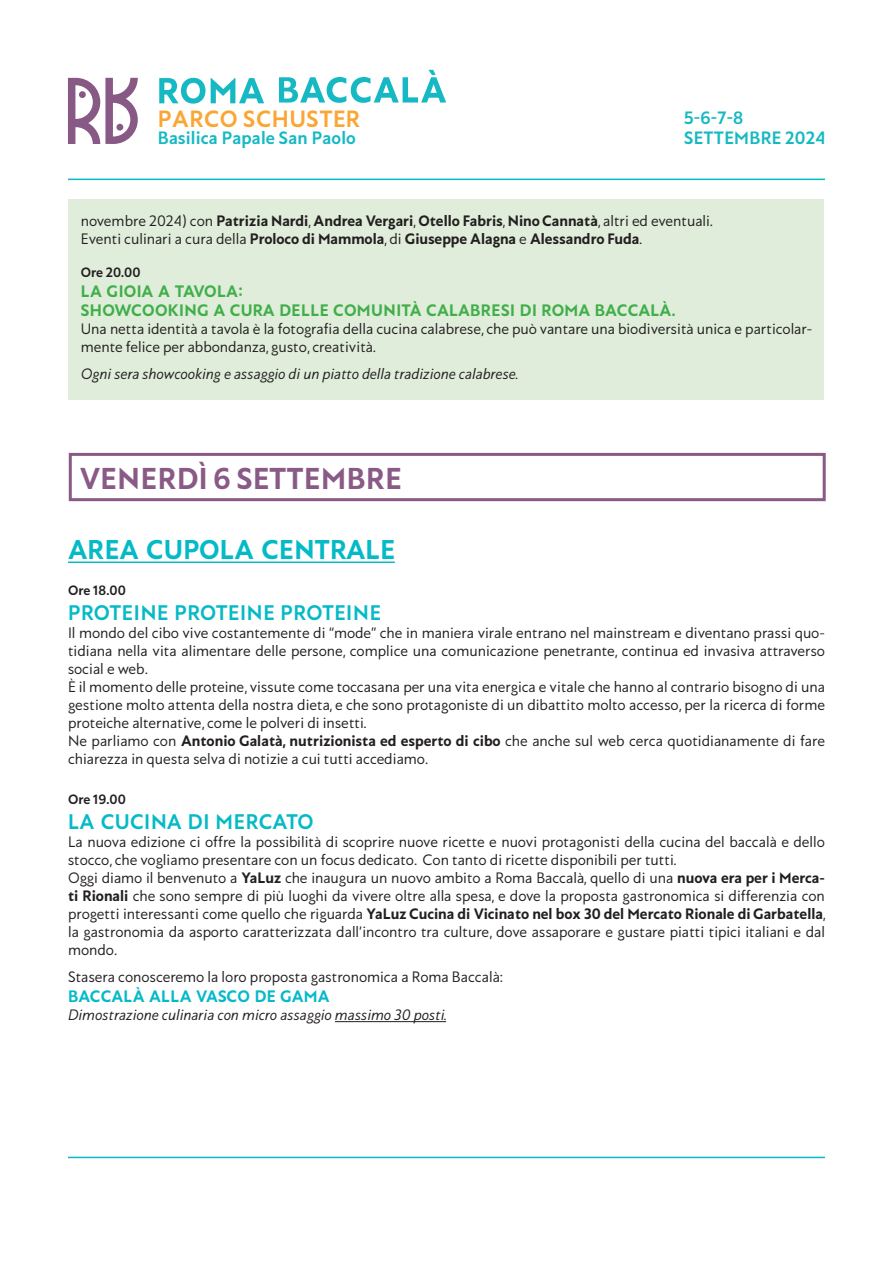
<style>
.page{position:relative;width:893px;height:1263px;background:#fff}
.page>*{position:absolute;margin:0;border:0;box-sizing:border-box;transform-origin:0 0}
.t1{font:30px "Astro 70";letter-spacing:.015em;color:#895a86}
.t2{font:27px "Astro 70";letter-spacing:.01em;color:#05bac7}
.t3{font:23.4px "Astro 65";letter-spacing:.02em;color:#faa634}
.t4{font:21px "Astro 65";letter-spacing:.02em;color:#05bac7}
.t5{font:17.7px/19.8px "Astro 65";letter-spacing:.01em;color:#16b9c3}
.t6{font:16.5px/19.8px "Astro 70";letter-spacing:.015em;color:#40ae49}
.t7{font:16.5px "Astro 70";letter-spacing:.005em;color:#05bac7}
.t8{font:15px/18px "Astro 40";color:#231f20}
.t9{font:15px/18px "Astro 70";color:#231f20}
.t10{font:15px "Astro 40 s";letter-spacing:-.005em;color:#231f20}
.t11{font:13.5px "Astro 65";color:#231f20}
.s1{font-family:"Astro 40"}
.s2{font-family:"Astro 70"}
</style>
<div class="page">
<hr style="left:68px;top:1157px;width:757px;height:1px;background:#03bac6">
<hr style="left:68px;top:179px;width:757px;height:1px;background:#03bac6">
<svg style="left:68px;top:78px;width:70px;height:66px"></svg>
<svg style="left:211px;top:78px;width:53px;height:25px"></svg>
<svg style="left:159px;top:78px;width:46px;height:26px"></svg>
<svg style="left:279px;top:70px;width:167px;height:33px"></svg>
<div style="left:69px;top:200px;width:755px;height:200px;background:#dfedda"></div>
<hr style="left:68px;top:561px;width:327px;height:2px;background:#05bac7">
<hr style="left:335px;top:1021px;width:111px;height:1px;background:#231f20">
<div style="left:69px;top:453px;width:757px;height:48px;border:3px solid #895a86"></div>
<h3 class="t3" style="left:158px;top:102px;width:204px">PARCO SCHUSTER</h3>
<p class="t5" style="left:158px;top:126px;width:199px">Basilica Papale San Paolo</p>
<p class="t5" style="left:684px;top:107px;width:143px">5-6-7-8<br>SETTEMBRE 2024</p>
<p class="t9" style="left:81px;top:211px;width:633px"><span class="s1">novembre 2024) con</span> Patrizia Nardi<span class="s1">,</span> Andrea Vergari<span class="s1">,</span> Otello Fabris<span class="s1">,</span> Nino Cannatà<span class="s1">, altri ed eventuali.<br>Eventi culinari a cura della</span> Proloco di Mammola<span class="s1">, di</span> Giuseppe Alagna <span class="s1">e</span> Alessandro Fuda<span class="s1">.</span></p>
<p class="t11" style="left:81px;top:262px;width:61px">Ore 20.00</p>
<p class="t6" style="left:81px;top:279px;width:596px">LA GIOIA A TAVOLA:<br>SHOWCOOKING A CURA DELLE COMUNITÀ CALABRESI DI ROMA BACCALÀ.</p>
<p class="t8" style="left:81px;top:319px;width:733px">Una netta identità a tavola è la fotografia della cucina calabrese, che può vantare una biodiversità unica e particolar&shy;mente felice per abbondanza, gusto, creatività.</p>
<p class="t10" style="left:81px;top:363px;width:439px">Ogni sera showcooking e assaggio di un piatto della tradizione calabrese.</p>
<h1 class="t1" style="left:80px;top:455px;width:323px">VENERDÌ 6 SETTEMBRE</h1>
<h2 class="t2" style="left:68px;top:529px;width:328px">AREA CUPOLA CENTRALE</h2>
<p class="t11" style="left:68px;top:580px;width:59px">Ore 18.00</p>
<h3 class="t4" style="left:68px;top:597px;width:314px">PROTEINE PROTEINE PROTEINE</h3>
<p class="t8" style="left:68px;top:623px;width:759px">Il mondo del cibo vive costantemente di “mode” che in maniera virale entrano nel mainstream e diventano prassi quo&shy;tidiana nella vita alimentare delle persone, complice una comunicazione penetrante, continua ed invasiva attraverso social e web.<br>È il momento delle proteine, vissute come toccasana per una vita energica e vitale che hanno al contrario bisogno di una gestione molto attenta della nostra dieta, e che sono protagoniste di un dibattito molto accesso, per la ricerca di forme proteiche alternative, come le polveri di insetti.<br>Ne parliamo con <span class="s2">Antonio Galatà, nutrizionista ed esperto di cibo</span> che anche sul web cerca quotidianamente di fare chiarezza in questa selva di notizie a cui tutti accediamo.</p>
<p class="t11" style="left:68px;top:789px;width:59px">Ore 19.00</p>
<h3 class="t4" style="left:68px;top:806px;width:247px">LA CUCINA DI MERCATO</h3>
<p class="t8" style="left:68px;top:832px;width:758px">La nuova edizione ci offre la possibilità di scoprire nuove ricette e nuovi protagonisti della cucina del baccalà e dello stocco, che vogliamo presentare con un focus dedicato. Con tanto di ricette disponibili per tutti.<br>Oggi diamo il benvenuto a <span class="s2">YaLuz</span> che inaugura un nuovo ambito a Roma Baccalà, quello di una <span class="s2">nuova era per i Merca&shy;ti Rionali</span> che sono sempre di più luoghi da vivere oltre alla spesa, e dove la proposta gastronomica si differenzia con</p>
<p class="t9" style="left:68px;top:903px;width:759px"><span class="s1">progetti interessanti come quello che riguarda</span> YaLuz Cucina di Vicinato nel box 30 del Mercato Rionale di Garbatella<span class="s1">,</span></p>
<p class="t8" style="left:68px;top:922px;width:758px">la gastronomia da asporto caratterizzata dall’incontro tra culture, dove assaporare e gustare piatti tipici italiani e dal mondo.</p>
<p class="t8" style="left:68px;top:967px;width:436px">Stasera conosceremo la loro proposta gastronomica a Roma Baccalà:</p>
<p class="t7" style="left:68px;top:983px;width:263px">BACCALÀ ALLA VASCO DE GAMA</p>
<p class="t10" style="left:68px;top:1004px;width:380px">Dimostrazione culinaria con micro assaggio massimo 30 posti.</p>
</div>
